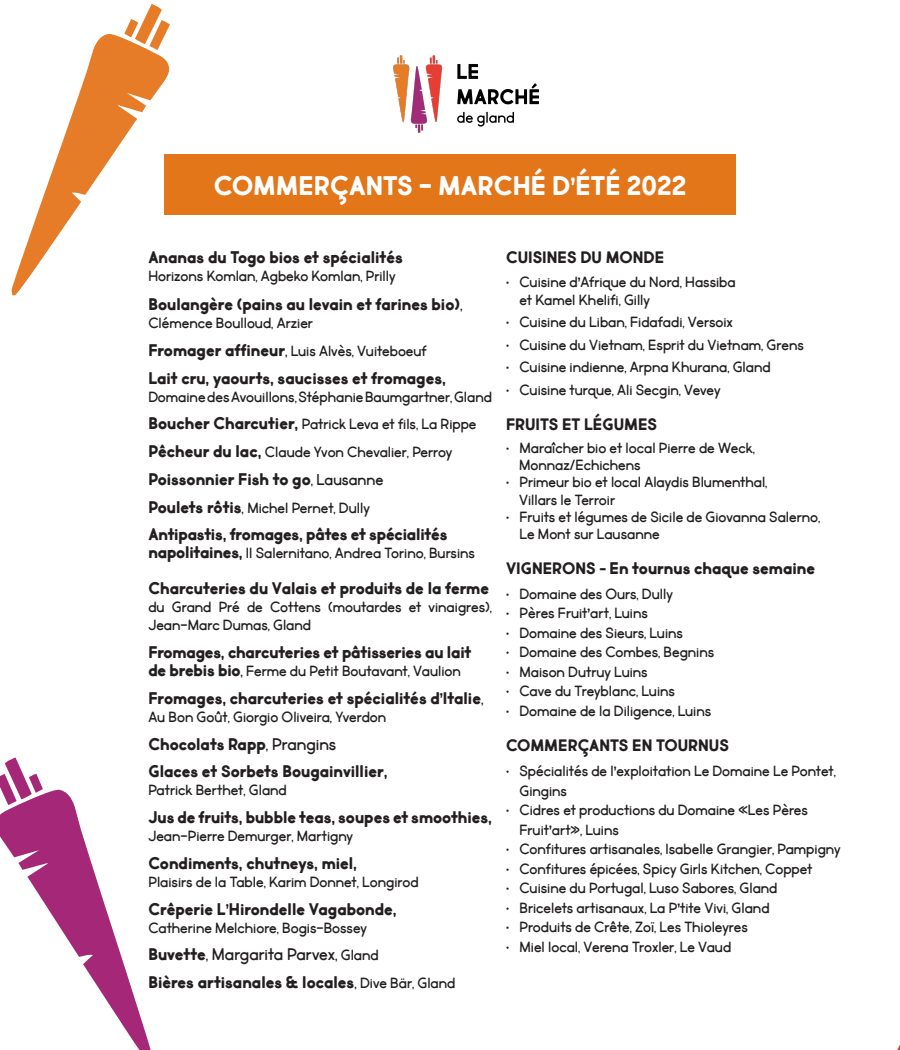
<style>
.page{position:relative;width:900px;height:1050px;background:#fff}
.page>*{position:absolute;margin:0;border:0;box-sizing:border-box;transform-origin:0 0}
.t1{font:26.85px "Market Fresh Bold All Caps";color:#fff}
.t2{font:700 18px "Market Fresh";color:#231f20}
.t3{font:18px "Market Fresh";color:#231f20}
.t4{font:16.5px "Market Fresh Bold All Caps";color:#231f20}
.t5{font:15.75px/17.2px "Market Fresh";color:#231f20}
.s1{font-weight:400}
.s2{font-weight:700;font-size:18px}
.s3{font-size:18px}
.s4{font-weight:400;font-size:16.73px}
.s5{font-size:16.73px}
.s6{font-weight:700}
.s7{font-size:15.75px}
.s8{font-weight:400;font-size:15.75px}
.s9{font-family:"Market Fresh Bold All Caps";font-weight:400;font-size:16.5px}
.s10{font-size:15px}
</style>
<div class="page">
<svg style="left:11px;top:4px;width:159px;height:292px"></svg>
<svg style="left:0;top:757px;width:151px;height:293px"></svg>
<div style="left:164px;top:154px;width:572px;height:61px;background:#e37619"></div>
<img style="left:393px;top:55px;width:145px;height:78px">
<p class="t1" style="left:214px;top:165px;width:474px">COMMERÇANTS - MARCHÉ D’ÉTÉ 2022</p>
<p class="t2" style="left:148px;top:245px;width:256px">Ananas du Togo bios et spécialités</p>
<p class="t5" style="left:148px;top:267px;width:249px">Horizons Komlan, Agbeko Komlan, Prilly</p>
<p class="t2" style="left:148px;top:293px;width:316px">Boulangère (pains au levain et farines bio)<span class="s1">,</span></p>
<p class="t5" style="left:148px;top:315px;width:166px">Clémence Boulloud, Arzier</p>
<p class="t5" style="left:148px;top:342px;width:280px"><span class="s2">Fromager affineur</span><span class="s3">,</span> Luis Alvès, Vuiteboeuf</p>
<p class="t2" style="left:148px;top:366px;width:299px">Lait cru, yaourts, saucisses et fromages,</p>
<p class="t5" style="left:148px;top:388px;width:345px">Domaine des Avouillons, Stéphanie Baumgartner, Gland</p>
<p class="t5" style="left:148px;top:416px;width:330px"><span class="s2">Boucher Charcutier,</span> Patrick Leva et fils, La Rippe</p>
<p class="t5" style="left:148px;top:444px;width:306px"><span class="s2">Pêcheur du lac,</span> Claude Yvon Chevalier, Perroy</p>
<p class="t2" style="left:148px;top:467px;width:237px">Poissonnier Fish to go<span class="s4">, Lausanne</span></p>
<p class="t5" style="left:148px;top:499px;width:223px"><span class="s2">Poulets rôtis</span><span class="s5">,</span> Michel Pernet, Dully</p>
<p class="t2" style="left:148px;top:523px;width:301px">Antipastis, fromages, pâtes et spécialités</p>
<p class="t5" style="left:148px;top:545px;width:328px"><span class="s2">napolitaines,</span> Il Salernitano, Andrea Torino, Bursins</p>
<p class="t2" style="left:148px;top:577px;width:342px">Charcuteries du Valais et produits de la ferme</p>
<p class="t5" style="left:148px;top:598px;width:345px;line-height:18px">du Grand Pré de Cottens (moutardes et vinaigres),<br>Jean-Marc Dumas, Gland</p>
<p class="t2" style="left:148px;top:641px;width:325px">Fromages, charcuteries et pâtisseries au lait</p>
<p class="t5" style="left:148px;top:663px;width:314px"><span class="s2">de brebis bio</span><span class="s3">,</span> Ferme du Petit Boutavant, Vaulion</p>
<p class="t2" style="left:148px;top:686px;width:337px">Fromages, charcuteries et spécialités d’Italie<span class="s1">,</span></p>
<p class="t5" style="left:148px;top:708px;width:239px">Au Bon Goût, Giorgio Oliveira, Yverdon</p>
<p class="t2" style="left:148px;top:732px;width:189px">Chocolats Rapp<span class="s1">, Prangins</span></p>
<p class="t2" style="left:148px;top:760px;width:241px">Glaces et Sorbets Bougainvillier,</p>
<p class="t5" style="left:148px;top:782px;width:140px">Patrick Berthet, Gland</p>
<p class="t2" style="left:148px;top:806px;width:345px">Jus de fruits, bubble teas, soupes et smoothies,</p>
<p class="t5" style="left:148px;top:828px;width:206px">Jean-Pierre Demurger, Martigny</p>
<p class="t2" style="left:148px;top:851px;width:210px">Condiments, chutneys, miel,</p>
<p class="t5" style="left:148px;top:873px;width:272px">Plaisirs de la Table, Karim Donnet, Longirod</p>
<p class="t2" style="left:148px;top:897px;width:250px">Crêperie L’Hirondelle Vagabonde,</p>
<p class="t5" style="left:148px;top:919px;width:220px">Catherine Melchiore, Bogis-Bossey</p>
<p class="t3" style="left:148px;top:943px;width:232px"><span class="s6">Buvette</span>, Margarita Parvex, <span class="s7">Gland</span></p>
<p class="t2" style="left:148px;top:971px;width:309px">Bières artisanales &amp; locales<span class="s4">,</span> <span class="s8">Dive Bär, Gland</span></p>
<p class="t4" style="left:506px;top:244px;width:160px">CUISINES DU MONDE</p>
<p class="t5" style="left:520px;top:274px;width:218px;text-indent:-14px">• Cuisine d’Afrique du Nord, Hassiba et Kamel Khelifi, Gilly</p>
<p class="t5" style="left:506px;top:314px;width:228px">• Cuisine du Liban, Fidafadi, Versoix</p>
<p class="t5" style="left:506px;top:336px;width:299px">• Cuisine du Vietnam, Esprit du Vietnam, Grens</p>
<p class="t5" style="left:506px;top:359px;width:266px">• Cuisine indienne, Arpna Khurana, Gland</p>
<p class="t5" style="left:506px;top:381px;width:216px">• Cuisine turque, Ali Secgin, Vevey</p>
<p class="t4" style="left:506px;top:411px;width:153px">FRUITS ET LÉGUMES</p>
<p class="t5" style="left:506px;top:439px;width:250px">• Maraîcher bio et local Pierre de Weck,</p>
<p class="t5" style="left:519px;top:457px;width:123px">Monnaz/Echichens</p>
<p class="t5" style="left:506px;top:474px;width:263px">• Primeur bio et local Alaydis Blumenthal,</p>
<p class="t5" style="left:519px;top:491px;width:98px">Villars le Terroir</p>
<p class="t5" style="left:520px;top:508px;width:302px;text-indent:-14px">• Fruits et légumes de Sicile de Giovanna Salerno,<br>Le Mont sur Lausanne</p>
<p class="t2" style="left:506px;top:557px;width:311px"><span class="s9">VIGNERONS</span> <span class="s10">-</span> En tournus chaque semaine</p>
<p class="t5" style="left:506px;top:585px;width:168px">• Domaine des Ours, Dully</p>
<p class="t5" style="left:506px;top:605px;width:143px">• Pères Fruit’art, Luins</p>
<p class="t5" style="left:506px;top:624px;width:178px">• Domaine des Sieurs, Luins</p>
<p class="t5" style="left:506px;top:644px;width:210px">• Domaine des Combes, Begnins</p>
<p class="t5" style="left:506px;top:663px;width:143px">• Maison Dutruy Luins</p>
<p class="t5" style="left:506px;top:683px;width:170px">• Cave du Treyblanc, Luins</p>
<p class="t5" style="left:506px;top:702px;width:207px">• Domaine de la Diligence, Luins</p>
<p class="t4" style="left:506px;top:732px;width:225px">COMMERÇANTS EN TOURNUS</p>
<p class="t5" style="left:520px;top:762px;width:318px;line-height:19.5px;text-indent:-14px">• Spécialités de l’exploitation Le Domaine Le Pontet,<br>Gingins</p>
<p class="t5" style="left:520px;top:801px;width:290px;line-height:19.5px;text-indent:-14px">• Cidres et productions du Domaine «Les Pères<br>Fruit’art», Luins</p>
<p class="t5" style="left:506px;top:841px;width:336px">• Confitures artisanales, Isabelle Grangier, Pampigny</p>
<p class="t5" style="left:506px;top:860px;width:308px">• Confitures épicées, Spicy Girls Kitchen, Coppet</p>
<p class="t5" style="left:506px;top:880px;width:273px">• Cuisine du Portugal, Luso Sabores, Gland</p>
<p class="t5" style="left:506px;top:899px;width:265px">• Bricelets artisanaux, La P’tite Vivi, Gland</p>
<p class="t5" style="left:506px;top:919px;width:243px">• Produits de Crête, Zoï, Les Thioleyres</p>
<p class="t5" style="left:506px;top:938px;width:227px">• Miel local, Verena Troxler, Le Vaud</p>
</div>
